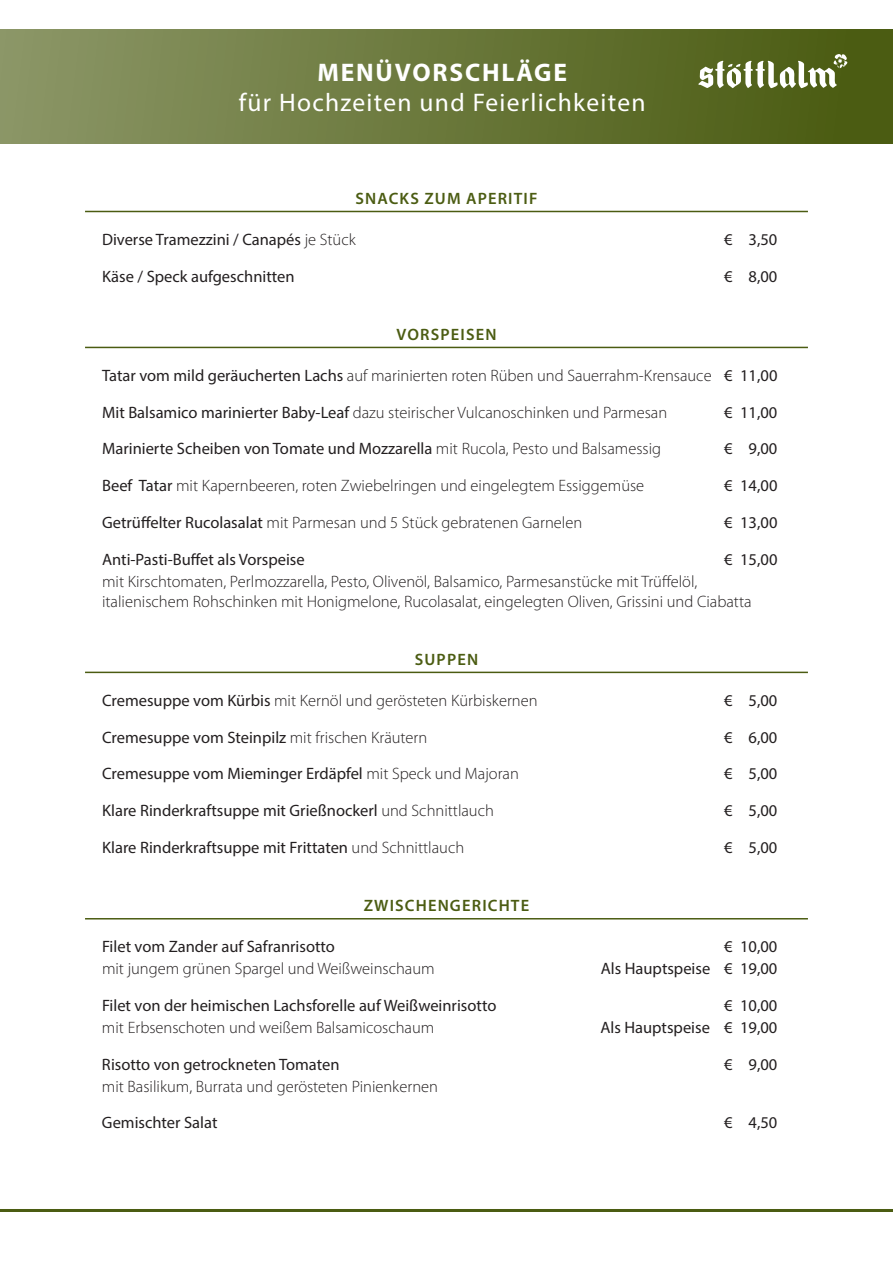
<style>
.page{position:relative;width:893px;height:1263px;background:#fff}
.page>*{position:absolute;margin:0;border:0;box-sizing:border-box;transform-origin:0 0}
.t1{font:25.5px "Myriad Pro";letter-spacing:.05em;color:#fff}
.t2{font:700 25.5px "Myriad Pro";letter-spacing:.07em;color:#fff}
.t3{font:300 16.5px/19.8px "Myriad Pro";color:#231f20}
.t4{font:16.5px "Myriad Pro";color:#231f20}
.t5{font:600 16.5px "Myriad Pro";letter-spacing:.07em;color:#4b5c12}
.s1{font-weight:300}
.s2{font-weight:400}
</style>
<div class="page">
<div style="left:0;top:29px;width:893px;height:115px;background:linear-gradient(to right,#8c9667,#48590e)"></div>
<hr style="left:0;top:1209px;width:893px;height:3px;background:#4b5c12">
<svg style="left:698px;top:54px;width:149px;height:34px"></svg>
<hr style="left:85px;top:211px;width:723px;height:1px;background:#4b5c12">
<hr style="left:85px;top:347px;width:723px;height:1px;background:#4b5c12">
<hr style="left:85px;top:672px;width:723px;height:1px;background:#4b5c12">
<hr style="left:85px;top:918px;width:723px;height:1px;background:#4b5c12">
<h1 class="t2" style="left:317px;top:56px;width:251px">MENÜVORSCHLÄGE</h1>
<h1 class="t1" style="left:239px;top:87px;width:408px">für Hochzeiten und Feierlichkeiten</h1>
<p class="t5" style="left:355px;top:188px;width:184px">SNACKS ZUM APERITIF</p>
<p class="t4" style="left:102px;top:229px;width:255px">Diverse Tramezzini / Canapés <span class="s1">je Stück</span></p>
<p class="t4" style="left:724px;top:229px;width:55px">€ 3,50</p>
<p class="t4" style="left:102px;top:266px;width:194px">Käse / Speck aufgeschnitten</p>
<p class="t4" style="left:724px;top:266px;width:55px">€ 8,00</p>
<p class="t5" style="left:396px;top:324px;width:102px">VORSPEISEN</p>
<p class="t3" style="left:102px;top:365px;width:677px"><span class="s2">Tatar vom mild geräucherten Lachs</span> auf marinierten roten Rüben und Sauerrahm-Krensauce <span class="s2">€ 11,00</span></p>
<p class="t3" style="left:102px;top:402px;width:567px"><span class="s2">Mit Balsamico marinierter Baby-Leaf</span> dazu steirischer Vulcanoschinken und Parmesan</p>
<p class="t4" style="left:724px;top:402px;width:55px">€ 11,00</p>
<p class="t4" style="left:102px;top:439px;width:561px">Marinierte Scheiben von Tomate und Mozzarella <span class="s1">mit Rucola, Pesto und Balsamessig</span></p>
<p class="t4" style="left:724px;top:439px;width:55px">€ 9,00</p>
<p class="t3" style="left:102px;top:476px;width:544px"><span class="s2">Beef Tatar</span> mit Kapernbeeren, roten Zwiebelringen und eingelegtem Essiggemüse</p>
<p class="t4" style="left:724px;top:475px;width:55px">€ 14,00</p>
<p class="t3" style="left:102px;top:512px;width:482px"><span class="s2">Getrüffelter Rucolasalat</span> mit Parmesan und 5 Stück gebratenen Garnelen</p>
<p class="t4" style="left:724px;top:512px;width:55px">€ 13,00</p>
<p class="t4" style="left:102px;top:549px;width:204px">Anti-Pasti-Buffet als Vorspeise</p>
<p class="t4" style="left:724px;top:549px;width:55px">€ 15,00</p>
<p class="t3" style="left:102px;top:571px;width:651px">mit Kirschtomaten, Perlmozzarella, Pesto, Olivenöl, Balsamico, Parmesanstücke mit Trüffelöl, italienischem Rohschinken mit Honigmelone, Rucolasalat, eingelegten Oliven, Grissini und Ciabatta</p>
<p class="t5" style="left:415px;top:649px;width:65px">SUPPEN</p>
<p class="t3" style="left:102px;top:690px;width:437px"><span class="s2">Cremesuppe vom Kürbis</span> mit Kernöl und gerösteten Kürbiskernen</p>
<p class="t4" style="left:724px;top:690px;width:55px">€ 5,00</p>
<p class="t4" style="left:102px;top:727px;width:327px">Cremesuppe vom Steinpilz <span class="s1">mit frischen Kräutern</span></p>
<p class="t4" style="left:724px;top:727px;width:55px">€ 6,00</p>
<p class="t4" style="left:102px;top:764px;width:418px">Cremesuppe vom Mieminger Erdäpfel <span class="s1">mit Speck und Majoran</span></p>
<p class="t4" style="left:724px;top:764px;width:55px">€ 5,00</p>
<p class="t4" style="left:102px;top:800px;width:393px">Klare Rinderkraftsuppe mit Grießnockerl <span class="s1">und Schnittlauch</span></p>
<p class="t4" style="left:724px;top:800px;width:55px">€ 5,00</p>
<p class="t4" style="left:102px;top:837px;width:364px">Klare Rinderkraftsuppe mit Frittaten <span class="s1">und Schnittlauch</span></p>
<p class="t4" style="left:724px;top:837px;width:55px">€ 5,00</p>
<p class="t5" style="left:364px;top:895px;width:167px">ZWISCHENGERICHTE</p>
<p class="t4" style="left:102px;top:936px;width:234px">Filet vom Zander auf Safranrisotto</p>
<p class="t4" style="left:724px;top:936px;width:55px">€ 10,00</p>
<p class="t3" style="left:102px;top:958px;width:334px">mit jungem grünen Spargel und Weißweinschaum</p>
<p class="t4" style="left:601px;top:958px;width:178px">Als Hauptspeise € 19,00</p>
<p class="t4" style="left:102px;top:995px;width:396px">Filet von der heimischen Lachsforelle auf Weißweinrisotto</p>
<p class="t4" style="left:724px;top:995px;width:55px">€ 10,00</p>
<p class="t3" style="left:102px;top:1017px;width:334px">mit Erbsenschoten und weißem Balsamicoschaum</p>
<p class="t4" style="left:600px;top:1017px;width:178px">Als Hauptspeise € 19,00</p>
<p class="t4" style="left:102px;top:1054px;width:239px">Risotto von getrockneten Tomaten</p>
<p class="t4" style="left:724px;top:1054px;width:55px">€ 9,00</p>
<p class="t3" style="left:102px;top:1076px;width:338px">mit Basilikum, Burrata und gerösteten Pinienkernen</p>
<p class="t4" style="left:102px;top:1112px;width:117px">Gemischter Salat</p>
<p class="t4" style="left:724px;top:1112px;width:55px">€ 4,50</p>
</div>
